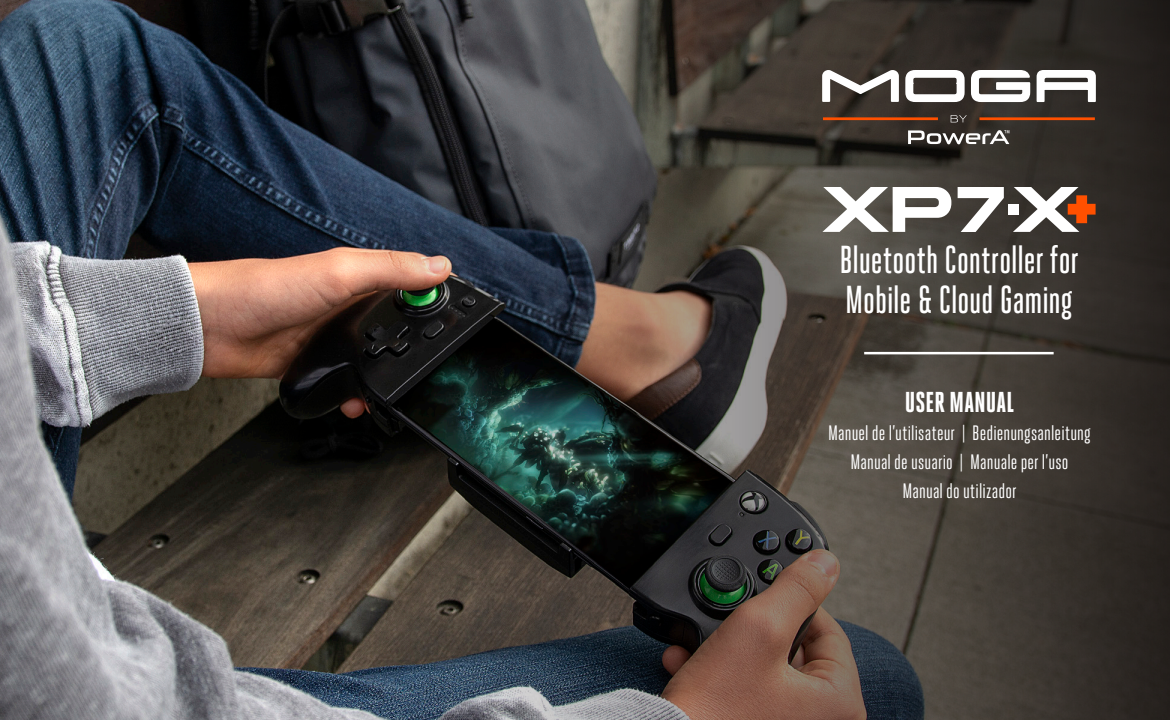
<style>
.page{position:relative;width:1170px;height:720px;background:#fff}
.page>*{position:absolute;margin:0;border:0;box-sizing:border-box;transform-origin:0 0}
.t1{font:500 39px/40px "Heroic Condensed";letter-spacing:-.005em;color:#fff;scale:.95 1}
._04_Subhead{font:800 28.75px "Heroic Condensed";letter-spacing:.005em;color:#fff}
._01_Body_Text{font:20.75px "Heroic Condensed";letter-spacing:.005em;color:#fff}
</style>
<div class="page">
<img style="left:0;top:0;width:353px;height:720px">
<img style="left:353px;top:0;width:817px;height:720px">
<hr style="left:864px;top:352px;width:190px;height:2px;background:#fff">
<div style="left:1008px;top:204px;width:11px;height:11px;background:#fff"></div>
<svg style="left:958px;top:187px;width:46px;height:45px"></svg>
<svg style="left:822px;top:187px;width:129px;height:45px"></svg>
<svg style="left:1013px;top:187px;width:83px;height:45px"></svg>
<svg style="left:821px;top:69px;width:276px;height:34px"></svg>
<svg style="left:908px;top:130px;width:101px;height:14px"></svg>
<svg style="left:951px;top:115px;width:16px;height:7px"></svg>
<hr style="left:823px;top:117px;width:115px;height:3px;background:#ff5000">
<hr style="left:979px;top:117px;width:116px;height:3px;background:#ff5000">
<p class="t1" style="left:839px;top:240px;width:253px">Bluetooth Controller for<br>Mobile &amp; Cloud Gaming</p>
<p class="_04_Subhead" style="left:905px;top:386px;width:111px">USER MANUAL</p>
<p class="_01_Body_Text" style="left:828px;top:421px;width:264px">Manuel de l’utilisateur | Bedienungsanleitung</p>
<p class="_01_Body_Text" style="left:850px;top:450px;width:220px">Manual de usuario | Manuale per l’uso</p>
<p class="_01_Body_Text" style="left:902px;top:479px;width:116px">Manual do utilizador</p>
</div>
